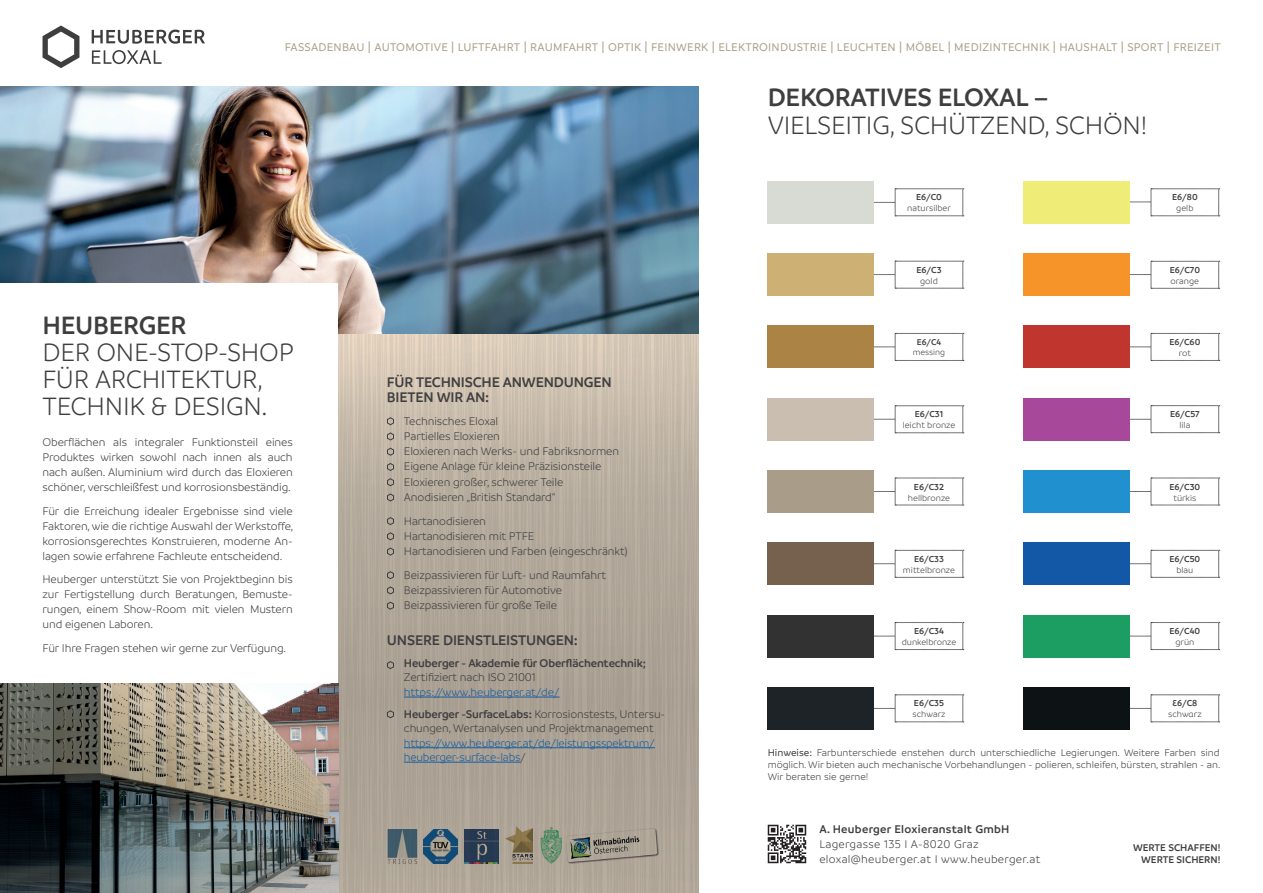
<style>
.page{position:relative;width:1263px;height:893px;background:#fff}
.page>*{position:absolute;margin:0;border:0;box-sizing:border-box;transform-origin:0 0}
.t1{font:300 27px/27px "Branding";letter-spacing:-.01em;color:#3e3e3f}
.t2{font:600 27px "Branding";letter-spacing:-.01em;color:#3e3e3f}
.t3{font:600 15px/15px "Branding";letter-spacing:-.01em;color:#3e3e3f}
.t4{font:300 12px/15.3px "Branding";letter-spacing:-.01em;color:#3e3e3f}
.t5{font:300 12px/21.9px "Branding";letter-spacing:-.02em;color:#175d9e}
.t6{font:500 12px "Branding";letter-spacing:.02em;color:#aaa08a}
.t7{font:300 12px/15px "Branding";letter-spacing:.025em;color:#3e3e3f}
.t8{font:600 12px "Branding";letter-spacing:-.01em;color:#3e3e3f}
.t9{font:600 12px "Branding";letter-spacing:.025em;color:#3e3e3f}
.t10{font:300 10.5px/12px "Branding";color:#3e3e3f;text-align:justify}
.t11{font:600 10.5px/12.6px "Branding";color:#3e3e3f;text-align:right}
.t12{font:300 9.3px "Branding";color:#3e3e3f}
.t13{font:600 9.3px "Branding";color:#3e3e3f}
.t14{font:300 9px "Branding";color:#3e3e3f}
.t15{font:600 9px "Branding";color:#3e3e3f}
.s1{font-size:18px}
.s2{font-weight:600;color:#3e3e3f}
.s3{color:#3e3e3f}
.s4{font-weight:500}
</style>
<div class="page">
<img style="left:338px;top:333px;width:361px;height:560px">
<img style="left:0;top:86px;width:699px;height:247px">
<svg style="left:1129px;top:189px;width:91px;height:28px"></svg>
<div style="left:1023px;top:181px;width:106px;height:43px;background:#efed78"></div>
<svg style="left:1129px;top:261px;width:91px;height:28px"></svg>
<div style="left:1023px;top:253px;width:106px;height:43px;background:#f79429"></div>
<svg style="left:1129px;top:333px;width:91px;height:28px"></svg>
<div style="left:1023px;top:326px;width:106px;height:42px;background:#c0352e"></div>
<svg style="left:1129px;top:405px;width:91px;height:28px"></svg>
<div style="left:1023px;top:398px;width:106px;height:42px;background:#a7489b"></div>
<svg style="left:1129px;top:695px;width:91px;height:28px"></svg>
<div style="left:1023px;top:687px;width:106px;height:43px;background:#0d1214"></div>
<svg style="left:1129px;top:622px;width:91px;height:28px"></svg>
<div style="left:1023px;top:615px;width:106px;height:42px;background:#1c9e63"></div>
<svg style="left:1129px;top:550px;width:91px;height:28px"></svg>
<div style="left:1023px;top:542px;width:106px;height:43px;background:#1357a7"></div>
<svg style="left:1129px;top:478px;width:91px;height:28px"></svg>
<div style="left:1023px;top:470px;width:106px;height:43px;background:#2190cf"></div>
<svg style="left:874px;top:189px;width:90px;height:28px"></svg>
<div style="left:768px;top:181px;width:106px;height:43px;background:#d8dad4"></div>
<svg style="left:874px;top:406px;width:90px;height:28px"></svg>
<div style="left:768px;top:398px;width:106px;height:42px;background:#cabeb1"></div>
<svg style="left:874px;top:478px;width:90px;height:28px"></svg>
<div style="left:768px;top:470px;width:106px;height:43px;background:#a99d89"></div>
<svg style="left:874px;top:261px;width:90px;height:28px"></svg>
<div style="left:768px;top:253px;width:106px;height:43px;background:#cdb074"></div>
<svg style="left:874px;top:695px;width:90px;height:28px"></svg>
<div style="left:768px;top:687px;width:106px;height:43px;background:#1e2328"></div>
<svg style="left:874px;top:622px;width:90px;height:28px"></svg>
<div style="left:768px;top:615px;width:106px;height:42px;background:#333232"></div>
<svg style="left:874px;top:550px;width:90px;height:28px"></svg>
<div style="left:768px;top:542px;width:106px;height:43px;background:#76614e"></div>
<svg style="left:874px;top:333px;width:90px;height:28px"></svg>
<div style="left:768px;top:326px;width:106px;height:42px;background:#aa8345"></div>
<svg style="left:43px;top:26px;width:36px;height:42px"></svg>
<svg style="left:92px;top:30px;width:113px;height:14px"></svg>
<svg style="left:92px;top:50px;width:70px;height:14px"></svg>
<hr style="left:404px;top:697px;width:156px;height:1px;background:#175d9e">
<hr style="left:404px;top:747px;width:251px;height:1px;background:#175d9e">
<hr style="left:404px;top:762px;width:116px;height:1px;background:#175d9e">
<svg style="left:387px;top:417px;width:7px;height:8px"></svg>
<svg style="left:387px;top:432px;width:7px;height:9px"></svg>
<svg style="left:387px;top:448px;width:7px;height:8px"></svg>
<svg style="left:387px;top:463px;width:7px;height:8px"></svg>
<svg style="left:387px;top:478px;width:7px;height:8px"></svg>
<svg style="left:387px;top:493px;width:7px;height:9px"></svg>
<svg style="left:387px;top:517px;width:7px;height:8px"></svg>
<svg style="left:387px;top:532px;width:7px;height:8px"></svg>
<svg style="left:387px;top:547px;width:7px;height:9px"></svg>
<svg style="left:387px;top:571px;width:7px;height:8px"></svg>
<svg style="left:387px;top:586px;width:7px;height:8px"></svg>
<svg style="left:387px;top:602px;width:7px;height:8px"></svg>
<svg style="left:387px;top:661px;width:7px;height:8px"></svg>
<svg style="left:387px;top:710px;width:7px;height:8px"></svg>
<svg style="left:768px;top:825px;width:38px;height:38px"></svg>
<img style="left:424px;top:829px;width:34px;height:34px">
<img style="left:536px;top:825px;width:29px;height:42px">
<img style="left:506px;top:827px;width:27px;height:36px">
<img style="left:387px;top:829px;width:32px;height:36px">
<img style="left:465px;top:829px;width:34px;height:34px">
<img style="left:566px;top:828px;width:100px;height:36px">
<div style="left:0;top:284px;width:338px;height:401px;background:#fff"></div>
<img style="left:0;top:683px;width:338px;height:210px">
<p class="t6" style="left:285px;top:41px;width:938px">FASSADENBAU <span class="s1">I</span> AUTOMOTIVE <span class="s1">I</span> LUFTFAHRT <span class="s1">I</span> RAUMFAHRT <span class="s1">I</span> OPTIK <span class="s1">I</span> FEINWERK <span class="s1">I</span> ELEKTROINDUSTRIE <span class="s1">I</span> LEUCHTEN <span class="s1">I</span> MÖBEL <span class="s1">I</span> MEDIZINTECHNIK <span class="s1">I</span> HAUSHALT <span class="s1">I</span> SPORT <span class="s1">I</span> FREIZEIT</p>
<h1 class="t2" style="left:43px;top:311px;width:146px">HEUBERGER</h1>
<h1 class="t1" style="left:43px;top:339px;width:253px">DER ONE-STOP-SHOP<br>FÜR ARCHITEKTUR,<br>TECHNIK &amp; DESIGN.</h1>
<p class="t4" style="left:43px;top:435px;width:252px;text-align:justify">Oberflächen als integraler Funktionsteil eines Produktes wirken sowohl nach innen als auch nach außen. Aluminium wird durch das Eloxieren schöner, verschleißfest und korrosionsbeständig.</p>
<p class="t4" style="left:43px;top:503px;width:252px;text-align:justify">Für die Erreichung idealer Ergebnisse sind viele Faktoren, wie die richtige Auswahl der Werkstoffe, korrosionsgerechtes Konstruieren, moderne An&shy;lagen sowie erfahrene Fachleute entscheidend.</p>
<p class="t4" style="left:43px;top:572px;width:252px;text-align:justify">Heuberger unterstützt Sie von Projektbeginn bis zur Fertigstellung durch Beratungen, Bemuste&shy;rungen, einem Show-Room mit vielen Mustern und eigenen Laboren.</p>
<p class="t4" style="left:43px;top:640px;width:245px">Für Ihre Fragen stehen wir gerne zur Verfügung.</p>
<p class="t3" style="left:387px;top:375px;width:226px">FÜR TECHNISCHE ANWENDUNGEN<br>BIETEN WIR AN:</p>
<p class="t4" style="left:404px;top:413px;width:217px">Technisches Eloxal<br>Partielles Eloxieren<br>Eloxieren nach Werks- und Fabriksnormen<br>Eigene Anlage für kleine Präzisionsteile<br>Eloxieren großer, schwerer Teile<br>Anodisieren „British Standard“</p>
<p class="t4" style="left:404px;top:513px;width:225px">Hartanodisieren<br>Hartanodisieren mit PTFE<br>Hartanodisieren und Farben (eingeschränkt)</p>
<p class="t4" style="left:404px;top:567px;width:204px">Beizpassivieren für Luft- und Raumfahrt<br>Beizpassivieren für Automotive<br>Beizpassivieren für große Teile</p>
<p class="t3" style="left:387px;top:633px;width:193px">UNSERE DIENSTLEISTUNGEN:</p>
<p class="t8" style="left:404px;top:657px;width:244px">Heuberger - Akademie für Oberflächentechnik;</p>
<p class="t4" style="left:404px;top:670px;width:133px">Zertifiziert nach ISO 21001</p>
<p class="t5" style="left:404px;top:681px;width:263px">https://www.heuberger.at/de/<br><span class="s2">Heuberger -SurfaceLabs:</span> <span class="s3">Korrosionstests, Untersu-</span></p>
<p class="t4" style="left:404px;top:721px;width:251px">chungen, Wertanalysen und Projektmanagement</p>
<p class="t5" style="left:404px;top:736px;width:252px;line-height:14.4px">https://www.heuberger.at/de/leistungsspektrum/ heuberger-surface-labs<span class="s3">/</span></p>
<h1 class="t2" style="left:768px;top:82px;width:283px">DEKORATIVES ELOXAL –</h1>
<h1 class="t1" style="left:768px;top:112px;width:381px">VIELSEITIG, SCHÜTZEND, SCHÖN!</h1>
<p class="t13" style="left:916px;top:192px;width:27px">E6/C0</p>
<p class="t12" style="left:907px;top:204px;width:45px">natursilber</p>
<p class="t13" style="left:1172px;top:192px;width:27px">E6/80</p>
<p class="t12" style="left:1176px;top:204px;width:19px">gelb</p>
<p class="t13" style="left:916px;top:265px;width:27px">E6/C3</p>
<p class="t12" style="left:920px;top:276px;width:19px">gold</p>
<p class="t13" style="left:1170px;top:265px;width:32px">E6/C70</p>
<p class="t12" style="left:1170px;top:276px;width:30px">orange</p>
<p class="t15" style="left:917px;top:337px;width:26px">E6/C4</p>
<p class="t14" style="left:913px;top:348px;width:34px">messing</p>
<p class="t13" style="left:1169px;top:337px;width:32px">E6/C60</p>
<p class="t12" style="left:1179px;top:348px;width:14px">rot</p>
<p class="t13" style="left:915px;top:409px;width:30px">E6/C31</p>
<p class="t12" style="left:903px;top:421px;width:54px">leicht bronze</p>
<p class="t13" style="left:1170px;top:409px;width:31px">E6/C57</p>
<p class="t12" style="left:1179px;top:420px;width:12px">lila</p>
<p class="t13" style="left:914px;top:481px;width:32px">E6/C32</p>
<p class="t12" style="left:908px;top:493px;width:44px">hellbronze</p>
<p class="t13" style="left:1169px;top:481px;width:32px">E6/C30</p>
<p class="t12" style="left:1173px;top:493px;width:24px">türkis</p>
<p class="t13" style="left:914px;top:554px;width:31px">E6/C33</p>
<p class="t12" style="left:903px;top:565px;width:54px">mittelbronze</p>
<p class="t13" style="left:1169px;top:554px;width:32px">E6/C50</p>
<p class="t12" style="left:1176px;top:565px;width:19px">blau</p>
<p class="t13" style="left:914px;top:626px;width:31px">E6/C34</p>
<p class="t12" style="left:902px;top:637px;width:56px">dunkelbronze</p>
<p class="t13" style="left:1169px;top:626px;width:32px">E6/C40</p>
<p class="t12" style="left:1175px;top:637px;width:20px">grün</p>
<p class="t13" style="left:914px;top:698px;width:32px">E6/C35</p>
<p class="t12" style="left:912px;top:710px;width:34px">schwarz</p>
<p class="t13" style="left:1172px;top:698px;width:26px">E6/C8</p>
<p class="t12" style="left:1168px;top:710px;width:35px">schwarz</p>
<p class="t10" style="left:768px;top:747px;width:454px"><span class="s4">Hinweise:</span> Farbunterschiede enstehen durch unterschiedliche Legierungen. Weitere Farben sind möglich. Wir bieten auch mechanische Vorbehandlungen - polieren, schleifen, bürsten, strahlen - an.<br>Wir beraten sie gerne!</p>
<p class="t9" style="left:819px;top:823px;width:192px">A. Heuberger Eloxieranstalt GmbH</p>
<p class="t7" style="left:819px;top:837px;width:222px">Lagergasse 135 I A-8020 Graz eloxal@heuberger.at I www.heuberger.at</p>
<p class="t11" style="left:1133px;top:841px;width:89px">WERTE SCHAFFEN!<br>WERTE SICHERN!</p>
</div>
